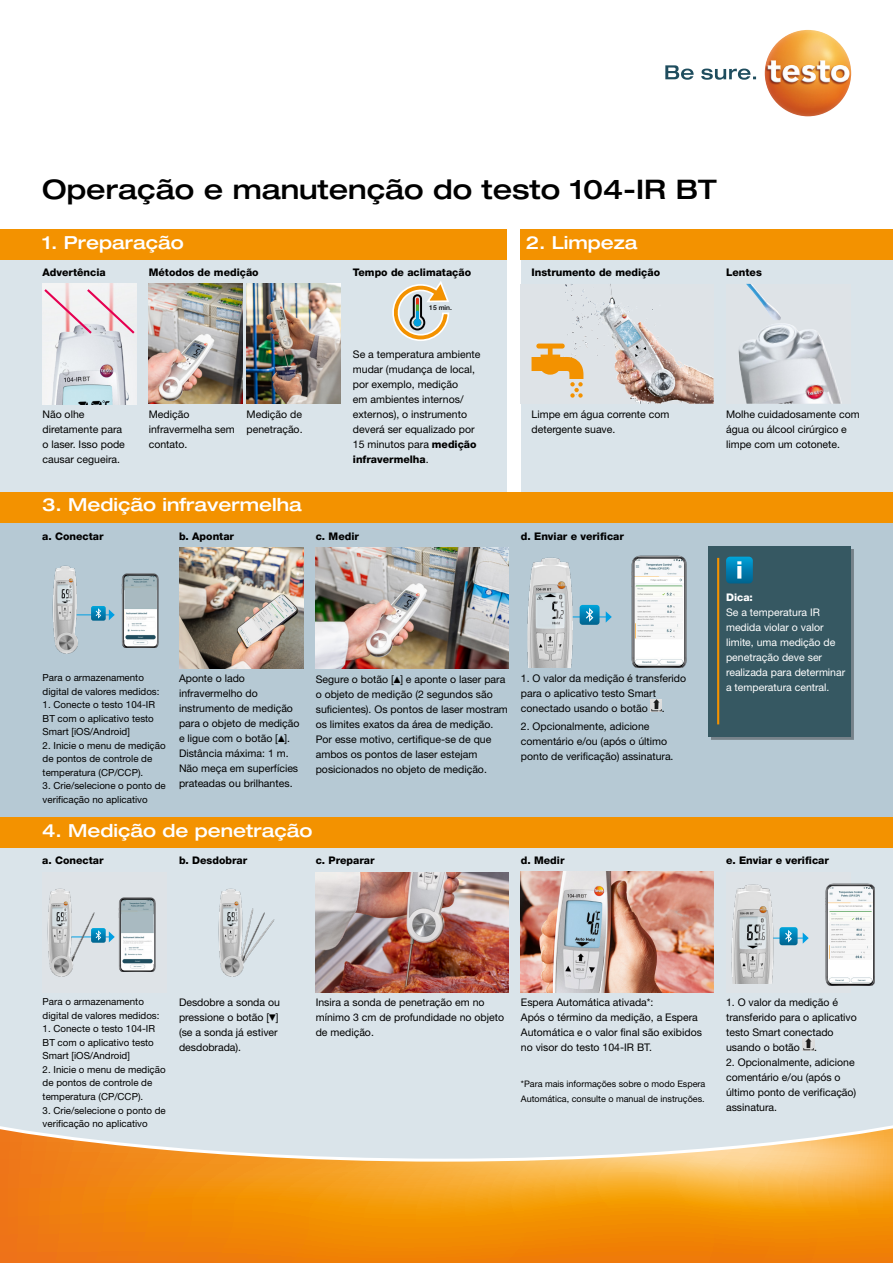
<style>
.page{position:relative;width:893px;height:1263px;background:#fff}
.page>*{position:absolute;margin:0;border:0;box-sizing:border-box;transform-origin:0 0}
.t1{font:500 expanded 27px "Helvetica Neue LTW1 G";color:#000}
.t2{font:500 expanded 18px "Helvetica Neue LTW1 G";color:#fff}
.t3{font:10.5px/15px "Helvetica Neue LT Std";color:#000}
.t4{font:800 10.5px "Helvetica Neue LT Std";color:#000}
.t5{font:10.5px/15px "Helvetica Neue LT Std";color:#fff}
.t6{font:800 10.5px "Helvetica Neue LT Std";color:#fff}
.t7{font:9.75px/13.5px "Helvetica Neue LT Std";color:#000}
.t8{font:9px/15px "Helvetica Neue LT Std";color:#000}
.t9{font:500 6.75px "Helvetica Neue LT Std";color:#000}
.s1{font-weight:800}
.s2{font-family:"Consolas";font-size:12px}
</style>
<div class="page">
<svg style="left:665px;top:65px;width:91px;height:15px"></svg>
<img style="left:765px;top:30px;width:86px;height:86px;border-radius:43px">
<div style="left:521px;top:229px;width:372px;height:266px;background:#dae4ea"></div>
<div style="left:0;top:229px;width:506px;height:266px;background:#dae4ea"></div>
<div style="left:0;top:521px;width:893px;height:305px;background:#b6c9d4"></div>
<div style="left:0;top:823px;width:893px;height:351px;background:#dae4ea"></div>
<div style="left:726px;top:284px;width:125px;height:120px;background:#dee3e7"></div>
<img style="left:738px;top:323px;width:104px;height:81px">
<img style="left:746px;top:284px;width:35px;height:36px">
<img style="left:42px;top:283px;width:94px;height:121px">
<svg style="left:42px;top:287px;width:95px;height:49px;background:#ecdbe1"></svg>
<img style="left:179px;top:547px;width:125px;height:121px">
<img style="left:521px;top:872px;width:193px;height:120px">
<svg style="left:537px;top:306px;width:177px;height:98px"></svg>
<img style="left:565px;top:284px;width:59px;height:66px">
<img style="left:247px;top:284px;width:93px;height:120px">
<svg style="left:531px;top:344px;width:52px;height:54px"></svg>
<img style="left:316px;top:547px;width:193px;height:121px">
<div style="left:726px;top:872px;width:125px;height:120px;background:#dee3e7"></div>
<svg style="left:392px;top:281px;width:57px;height:60px"></svg>
<div style="left:43px;top:872px;width:124px;height:120px;background:#dee3e7"></div>
<div style="left:0;top:229px;width:506px;height:30px;background:#f39200"></div>
<div style="left:521px;top:229px;width:372px;height:30px;background:#f39200"></div>
<div style="left:0;top:493px;width:893px;height:30px;background:#f39200"></div>
<div style="left:0;top:817px;width:893px;height:31px;background:#f39200"></div>
<svg style="left:0;top:1125px;width:893px;height:138px"></svg>
<img style="left:316px;top:872px;width:193px;height:120px">
<img style="left:121px;top:573px;width:37px;height:75px">
<img style="left:124px;top:576px;width:33px;height:70px">
<svg style="left:778px;top:927px;width:31px;height:18px"></svg>
<img style="left:731px;top:884px;width:47px;height:100px">
<img style="left:149px;top:284px;width:93px;height:120px">
<img style="left:118px;top:897px;width:37px;height:75px">
<img style="left:121px;top:900px;width:33px;height:70px">
<img style="left:825px;top:883px;width:50px;height:103px">
<img style="left:828px;top:886px;width:45px;height:98px">
<img style="left:631px;top:555px;width:55px;height:113px">
<img style="left:634px;top:558px;width:50px;height:108px">
<svg style="left:579px;top:604px;width:33px;height:21px"></svg>
<img style="left:527px;top:557px;width:52px;height:110px">
<svg style="left:83px;top:606px;width:32px;height:15px"></svg>
<img style="left:218px;top:888px;width:57px;height:89px">
<img style="left:52px;top:565px;width:31px;height:89px">
<svg style="left:97px;top:928px;width:18px;height:15px"></svg>
<img style="left:47px;top:888px;width:50px;height:89px">
<div style="left:711px;top:549px;width:143px;height:191px;background:#000;opacity:.35"></div>
<div style="left:708px;top:546px;width:142px;height:190px;background:#365862"></div>
<hr style="left:717px;top:558px;width:2px;height:166px;background:#f39200">
<svg style="left:726px;top:557px;width:27px;height:26px"></svg>
<svg style="left:737px;top:566px;width:4px;height:13px"></svg>
<svg style="left:651px;top:699px;width:11px;height:13px"></svg>
<svg style="left:803px;top:1038px;width:11px;height:13px"></svg>
<h1 class="t1" style="left:42px;top:172px;width:676px">Operação e manutenção do testo 104-IR BT</h1>
<h2 class="t2" style="left:42px;top:231px;width:143px">1. Preparação</h2>
<p class="t4" style="left:42px;top:266px;width:65px">Advertência</p>
<p class="t4" style="left:149px;top:266px;width:111px">Métodos de medição</p>
<p class="t4" style="left:353px;top:266px;width:120px">Tempo de aclimatação</p>
<p class="t3" style="left:42px;top:406px;width:84px">Não olhe diretamente para o laser. Isso pode causar cegueira.</p>
<p class="t3" style="left:149px;top:406px;width:87px">Medição infravermelha sem contato.</p>
<p class="t3" style="left:247px;top:406px;width:58px">Medição de penetração.</p>
<p class="t9" style="left:429px;top:303px;width:24px">15 min.</p>
<p class="t3" style="left:353px;top:347px;width:129px">Se a temperatura ambiente mudar (mudança de local, por exemplo, medição<br>em ambientes internos/ externos), o instrumento deverá ser equalizado por<br>15 minutos para <span class="s1">medição infravermelha</span>.</p>
<h2 class="t2" style="left:526px;top:231px;width:113px">2. Limpeza</h2>
<p class="t4" style="left:531px;top:266px;width:130px">Instrumento de medição</p>
<p class="t4" style="left:726px;top:266px;width:37px">Lentes</p>
<p class="t3" style="left:531px;top:406px;width:139px">Limpe em água corrente com detergente suave.</p>
<p class="t3" style="left:726px;top:406px;width:135px">Molhe cuidadosamente com água ou álcool cirúrgico e limpe com um cotonete.</p>
<h2 class="t2" style="left:42px;top:493px;width:261px">3. Medição infravermelha</h2>
<p class="t4" style="left:42px;top:530px;width:63px">a. Conectar</p>
<p class="t4" style="left:179px;top:530px;width:57px">b. Apontar</p>
<p class="t4" style="left:316px;top:530px;width:45px">c. Medir</p>
<p class="t4" style="left:521px;top:530px;width:105px">d. Enviar e verificar</p>
<p class="t7" style="left:43px;top:671px;width:118px">Para o armazenamento digital de valores medidos:</p>
<p class="t7" style="left:43px;top:698px;width:114px">1. Conecte o testo 104-IR<br>BT com o aplicativo testo<br>Smart [iOS/Android]</p>
<p class="t7" style="left:43px;top:738px;width:125px">2. Inicie o menu de medição de pontos de controle de temperatura (CP/CCP).</p>
<p class="t7" style="left:43px;top:779px;width:125px">3. Crie/selecione o ponto de verificação no aplicativo</p>
<p class="t3" style="left:179px;top:670px;width:122px">Aponte o lado infravermelho do instrumento de medição para o objeto de medição e ligue com o botão [<span class="s2">▲</span>].<br>Distância máxima: 1 m.<br>Não meça em superfícies prateadas ou brilhantes.</p>
<p class="t3" style="left:316px;top:672px;width:194px">Segure o botão [<span class="s2">▲</span>] e aponte o laser para o objeto de medição (2 segundos são suficientes). Os pontos de laser mostram os limites exatos da área de medição.<br>Por esse motivo, certifique-se de que ambos os pontos de laser estejam posicionados no objeto de medição.</p>
<p class="t3" style="left:521px;top:670px;width:167px">1. O valor da medição é transferido para o aplicativo testo Smart conectado usando o botão</p>
<p class="t3" style="left:662px;top:700px;width:4px">.</p>
<p class="t3" style="left:521px;top:718px;width:154px">2. Opcionalmente, adicione comentário e/ou (após o último ponto de verificação) assinatura.</p>
<h2 class="t2" style="left:42px;top:819px;width:272px">4. Medição de penetração</h2>
<p class="t6" style="left:726px;top:591px;width:28px">Dica:</p>
<p class="t5" style="left:726px;top:605px;width:121px">Se a temperatura IR medida violar o valor limite, uma medição de penetração deve ser realizada para determinar a temperatura central.</p>
<p class="t4" style="left:42px;top:854px;width:63px">a. Conectar</p>
<p class="t4" style="left:179px;top:854px;width:70px">b. Desdobrar</p>
<p class="t4" style="left:316px;top:854px;width:60px">c. Preparar</p>
<p class="t4" style="left:521px;top:854px;width:45px">d. Medir</p>
<p class="t4" style="left:726px;top:854px;width:104px">e. Enviar e verificar</p>
<p class="t7" style="left:43px;top:995px;width:118px">Para o armazenamento digital de valores medidos:</p>
<p class="t7" style="left:43px;top:1022px;width:114px">1. Conecte o testo 104-IR<br>BT com o aplicativo testo<br>Smart [iOS/Android]</p>
<p class="t7" style="left:43px;top:1062px;width:125px">2. Inicie o menu de medição de pontos de controle de temperatura (CP/CCP).</p>
<p class="t7" style="left:43px;top:1103px;width:125px">3. Crie/selecione o ponto de verificação no aplicativo</p>
<p class="t3" style="left:179px;top:994px;width:102px">Desdobre a sonda ou pressione o botão [<span class="s2">▼</span>] (se a sonda já estiver desdobrada).</p>
<p class="t3" style="left:316px;top:994px;width:190px">Insira a sonda de penetração em no mínimo 3 cm de profundidade no objeto de medição.</p>
<p class="t3" style="left:521px;top:994px;width:183px">Espera Automática ativada*:<br>Após o término da medição, a Espera<br>Automática e o valor final são exibidos no visor do testo 104-IR BT.</p>
<p class="t8" style="left:521px;top:1076px;width:186px">*Para mais informações sobre o modo Espera<br>Automática, consulte o manual de instruções.</p>
<p class="t3" style="left:726px;top:994px;width:132px">1. O valor da medição é transferido para o aplicativo testo Smart conectado usando o botão</p>
<p class="t3" style="left:814px;top:1039px;width:4px">.</p>
<p class="t3" style="left:726px;top:1054px;width:132px">2. Opcionalmente, adicione comentário e/ou (após o último ponto de verificação) assinatura.</p>
</div>
